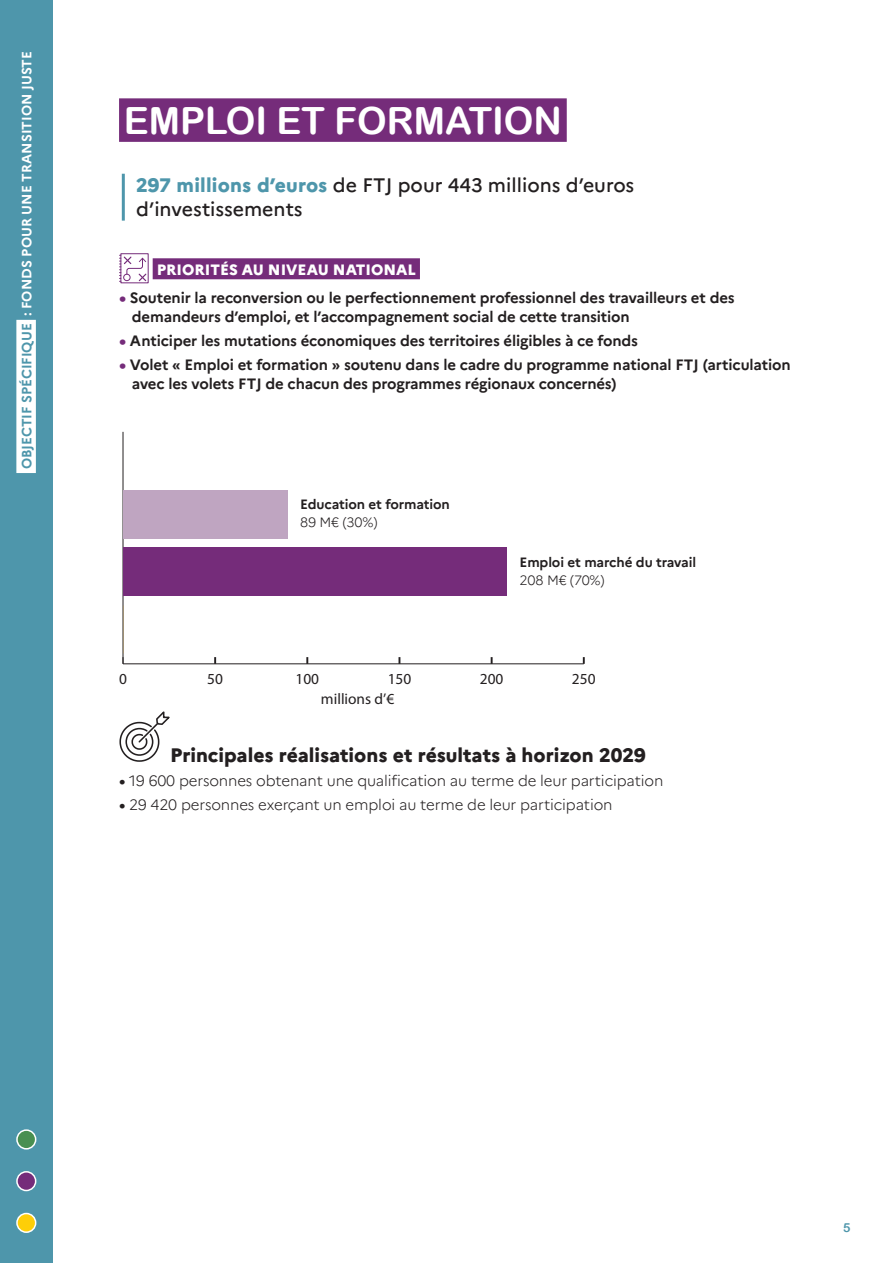
<style>
.page{position:relative;width:893px;height:1263px;background:#fff}
.page>*{position:absolute;margin:0;border:0;box-sizing:border-box;transform-origin:0 0}
.t1{font:37.5px "Arial Rounded MT Bold";color:#fff}
.t2{font:500 19.5px/24px "Marianne";color:#231f20}
.t3{font:800 19.5px "Marianne";color:#231f20}
.t4{font:15.3px "Myriad Pro";color:#231f20}
.t5{font:700 15px/19.5px "Marianne";letter-spacing:-.01em;color:#231f20}
.t6{font:300 15px "Marianne";letter-spacing:-.01em;color:#231f20}
.t7{font:800 15px "Marianne";color:#fff}
.t8{font:700 13.5px "Marianne";color:#fff}
.t9{font:700 13.5px "Marianne";letter-spacing:-.01em;color:#231f20}
.t10{font:300 13.5px "Marianne";letter-spacing:-.02em;color:#231f20}
.t11{font:12.45px "Arial Rounded MT Bold";color:#4e96ab}
.s1{color:#4e96ab}
.s2{font-weight:800;color:#4e96ab}
.s3{font-weight:800;color:#752c7a}
.s4{font-weight:700}
</style>
<div class="page">
<div style="left:119px;top:98px;width:448px;height:44px;background:#752c7a"></div>
<hr style="left:122px;top:174px;width:3px;height:47px;background:#4e96ab">
<div style="left:153px;top:258px;width:267px;height:21px;background:#752c7a"></div>
<svg style="left:119px;top:254px;width:1px;height:28px"></svg>
<div style="left:120px;top:253px;width:29px;height:30px;border:1px solid #752c7a"></div>
<svg style="left:120px;top:255px;width:28px;height:27px"></svg>
<svg style="left:119px;top:711px;width:51px;height:51px"></svg>
<hr style="left:123px;top:663px;width:461px;height:1px;background:#231f20">
<svg style="left:214px;top:657px;width:2px;height:7px"></svg>
<svg style="left:306px;top:657px;width:2px;height:7px"></svg>
<svg style="left:398px;top:657px;width:2px;height:7px"></svg>
<svg style="left:491px;top:657px;width:2px;height:7px"></svg>
<svg style="left:583px;top:657px;width:2px;height:7px"></svg>
<hr style="left:123px;top:432px;width:1px;height:232px;background:#231f20">
<div style="left:124px;top:548px;width:383px;height:48px;background:#752c7a"></div>
<div style="left:124px;top:490px;width:164px;height:48px;background:#bfa5c1"></div>
<div style="left:0;top:0;width:53px;height:1263px;background:#4e96ab"></div>
<div style="left:16px;top:320px;width:20px;height:153px;background:#fff"></div>
<div style="left:17px;top:1130px;width:19px;height:19px;background:#498f51;border-radius:50%"></div>
<div style="left:16px;top:1129px;width:20px;height:20px;border:2px solid #fff;border-radius:50%"></div>
<div style="left:17px;top:1213px;width:19px;height:19px;background:#fece08;border-radius:50%"></div>
<div style="left:16px;top:1213px;width:20px;height:20px;border:2px solid #fff;border-radius:50%"></div>
<div style="left:17px;top:1172px;width:19px;height:18px;background:#752c7a;border-radius:50%"></div>
<div style="left:16px;top:1171px;width:20px;height:20px;border:2px solid #fff;border-radius:50%"></div>
<p class="t8" style="left:18px;top:469px;width:420px;rotate:-90deg"><span class="s1">OBJECTIF SPÉCIFIQUE</span> : FONDS POUR UNE TRANSITION JUSTE</p>
<h1 class="t1" style="left:124px;top:98px;width:440px">EMPLOI ET FORMATION</h1>
<h2 class="t2" style="left:136px;top:173px;width:500px"><span class="s2">297 millions d’euros</span> de FTJ pour 443 millions d’euros d’investissements</h2>
<p class="t7" style="left:157px;top:260px;width:261px">PRIORITÉS AU NIVEAU NATIONAL</p>
<p class="t5" style="left:132px;top:288px;width:604px;text-indent:-13px"><span class="s3">•</span> Soutenir la reconversion ou le perfectionnement professionnel des travailleurs et des demandeurs d’emploi, et l’accompagnement social de cette transition</p>
<p class="t5" style="left:119px;top:331px;width:520px"><span class="s3">•</span> Anticiper les mutations économiques des territoires éligibles à ce fonds</p>
<p class="t5" style="left:132px;top:355px;width:660px;text-indent:-13px"><span class="s3">•</span> Volet « Emploi et formation » soutenu dans le cadre du programme national FTJ (articulation avec les volets FTJ de chacun des programmes régionaux concernés)</p>
<p class="t9" style="left:300px;top:496px;width:151px">Education et formation</p>
<p class="t10" style="left:300px;top:512px;width:79px">89 M€ (30%)</p>
<p class="t9" style="left:520px;top:554px;width:178px">Emploi et marché du travail</p>
<p class="t10" style="left:520px;top:570px;width:86px">208 M€ (70%)</p>
<p class="t4" style="left:119px;top:670px;width:9px">0</p>
<p class="t4" style="left:207px;top:670px;width:17px">50</p>
<p class="t4" style="left:295px;top:670px;width:25px">100</p>
<p class="t4" style="left:388px;top:670px;width:25px">150</p>
<p class="t4" style="left:480px;top:670px;width:25px">200</p>
<p class="t4" style="left:572px;top:670px;width:25px">250</p>
<p class="t4" style="left:321px;top:689px;width:75px">millions d’€</p>
<h2 class="t3" style="left:170px;top:743px;width:477px">Principales réalisations et résultats à horizon 2029</h2>
<p class="t6" style="left:119px;top:769px;width:546px"><span class="s4">•</span> 19 600 personnes obtenant une qualification au terme de leur participation</p>
<p class="t6" style="left:119px;top:793px;width:495px"><span class="s4">•</span> 29 420 personnes exerçant un emploi au terme de leur participation</p>
<p class="t11" style="left:843px;top:1220px;width:9px">5</p>
</div>
